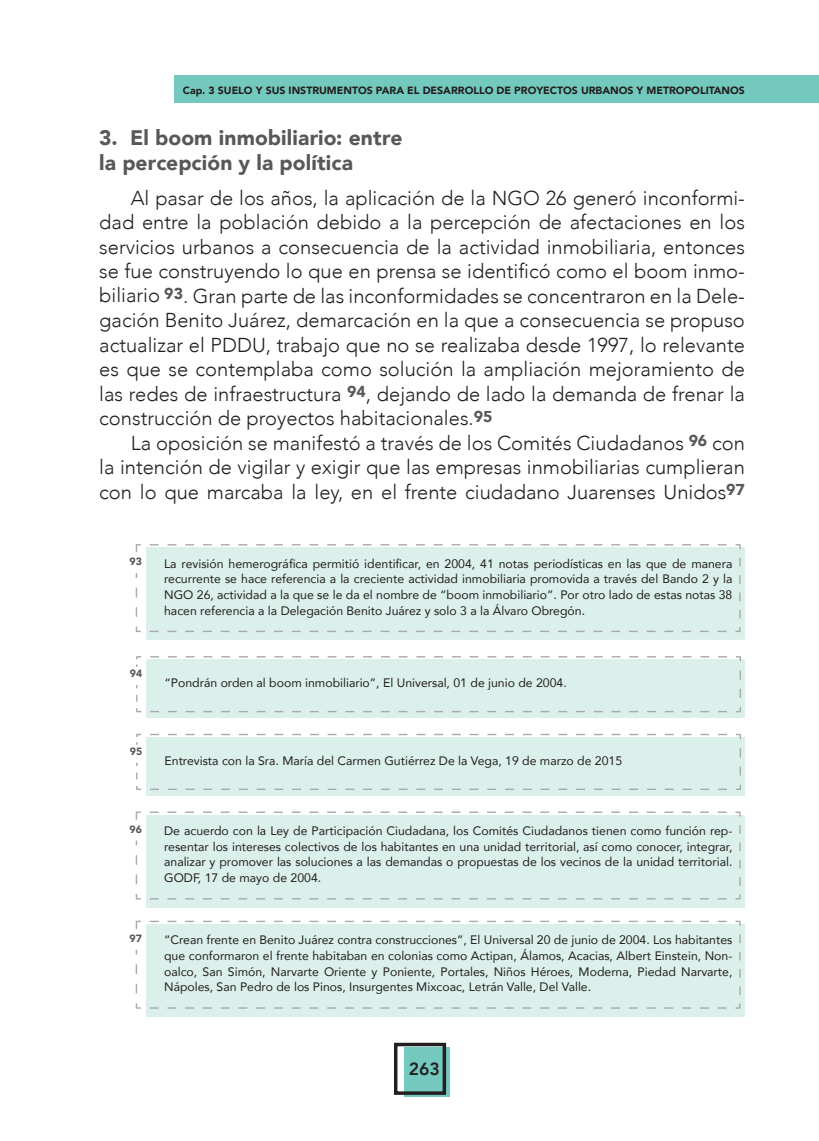
<style>
.page{position:relative;width:819px;height:1141px;background:#fff}
.page>*{position:absolute;margin:0;border:0;box-sizing:border-box;transform-origin:0 0}
.t1{font:900 21px/24.5px "Avenir";letter-spacing:.005em;color:#57585a}
.parrafo_comun{font:300 20.12px/24.5px "Avenir";color:#231f20;text-align:justify}
.t2{font:800 17.5px "Avenir";color:#231f20}
.nota_al_pie{font:12.25px/15.8px "Avenir";color:#231f20;text-align:justify}
.t3{font:900 10.5px "Avenir";color:#231f20}
.t4{font:900 10.5px "Avenir";color:#57585a}
</style>
<div class="page">
<div style="left:404px;top:1047px;width:46px;height:49px;background:#73c9be"></div>
<div style="left:394px;top:1043px;width:52px;height:52px;border:4px solid #231f20"></div>
<div style="left:174px;top:75px;width:645px;height:28px;background:#73c9be"></div>
<div style="left:146px;top:659px;width:599px;height:59px;background:#dbefeb"></div>
<svg style="left:136px;top:656px;width:605px;height:57px"></svg>
<div style="left:146px;top:737px;width:599px;height:59px;background:#dbefeb"></div>
<svg style="left:136px;top:733px;width:605px;height:57px"></svg>
<div style="left:146px;top:547px;width:598px;height:93px;background:#dbefeb"></div>
<svg style="left:135px;top:544px;width:606px;height:88px"></svg>
<div style="left:146px;top:815px;width:598px;height:93px;background:#dbefeb"></div>
<svg style="left:135px;top:811px;width:606px;height:89px"></svg>
<div style="left:146px;top:924px;width:598px;height:93px;background:#dbefeb"></div>
<svg style="left:135px;top:920px;width:606px;height:89px"></svg>
<p class="t3" style="left:183px;top:82px;width:563px">Cap. 3 SUELO Y SUS INSTRUMENTOS PARA EL DESARROLLO DE PROYECTOS URBANOS Y METROPOLITANOS</p>
<p class="t1" style="left:99px;top:125px;width:305px">3. El boom inmobiliario: entre la percepción y la política</p>
<p class="parrafo_comun" style="left:99px;top:185px;width:647px;text-indent:32px">Al pasar de los años, la aplicación de la NGO 26 generó inconformi&shy;dad entre la población debido a la percepción de afectaciones en los servicios urbanos a consecuencia de la actividad inmobiliaria, entonces se fue construyendo lo que en prensa se identificó como el boom inmo&shy;biliario <sup>93</sup>. Gran parte de las inconformidades se concentraron en la Dele&shy;gación Benito Juárez, demarcación en la que a consecuencia se propuso actualizar el PDDU, trabajo que no se realizaba desde 1997, lo relevante es que se contemplaba como solución la ampliación mejoramiento de las redes de infraestructura <sup>94</sup>, dejando de lado la demanda de frenar la construcción de proyectos habitacionales.<sup>95</sup></p>
<p class="parrafo_comun" style="left:99px;top:430px;width:647px;text-indent:31px">La oposición se manifestó a través de los Comités Ciudadanos <sup>96</sup> con la intención de vigilar y exigir que las empresas inmobiliarias cumplieran con lo que marcaba la ley, en el frente ciudadano Juarenses Unidos<sup>97</sup></p>
<p class="t4" style="left:129px;top:553px;width:14px">93</p>
<p class="t4" style="left:130px;top:665px;width:14px">94</p>
<p class="t4" style="left:130px;top:742px;width:14px">95</p>
<p class="nota_al_pie" style="left:164px;top:555px;width:569px">La revisión hemerográfica permitió identificar, en 2004, 41 notas periodísticas en las que de manera recurrente se hace referencia a la creciente actividad inmobiliaria promovida a través del Bando 2 y la NGO 26, actividad a la que se le da el nombre de “boom inmobiliario”. Por otro lado de estas notas 38 hacen referencia a la Delegación Benito Juárez y solo 3 a la Álvaro Obregón.</p>
<p class="nota_al_pie" style="left:164px;top:675px;width:403px">“Pondrán orden al boom inmobiliario”, El Universal, 01 de junio de 2004.</p>
<p class="nota_al_pie" style="left:164px;top:753px;width:459px">Entrevista con la Sra. María del Carmen Gutiérrez De la Vega, 19 de marzo de 2015</p>
<p class="t4" style="left:129px;top:820px;width:14px">96</p>
<p class="t4" style="left:129px;top:929px;width:14px">97</p>
<p class="nota_al_pie" style="left:164px;top:822px;width:569px">De acuerdo con la Ley de Participación Ciudadana, los Comités Ciudadanos tienen como función rep&shy;resentar los intereses colectivos de los habitantes en una unidad territorial, así como conocer, integrar, analizar y promover las soluciones a las demandas o propuestas de los vecinos de la unidad territorial.<br>GODF, 17 de mayo de 2004.</p>
<p class="nota_al_pie" style="left:164px;top:932px;width:569px">“Crean frente en Benito Juárez contra construcciones”, El Universal 20 de junio de 2004. Los habitantes que conformaron el frente habitaban en colonias como Actipan, Álamos, Acacias, Albert Einstein, Non&shy;oalco, San Simón, Narvarte Oriente y Poniente, Portales, Niños Héroes, Moderna, Piedad Narvarte, Nápoles, San Pedro de los Pinos, Insurgentes Mixcoac, Letrán Valle, Del Valle.</p>
<h3 class="t2" style="left:409px;top:1055px;width:33px">263</h3>
</div>
